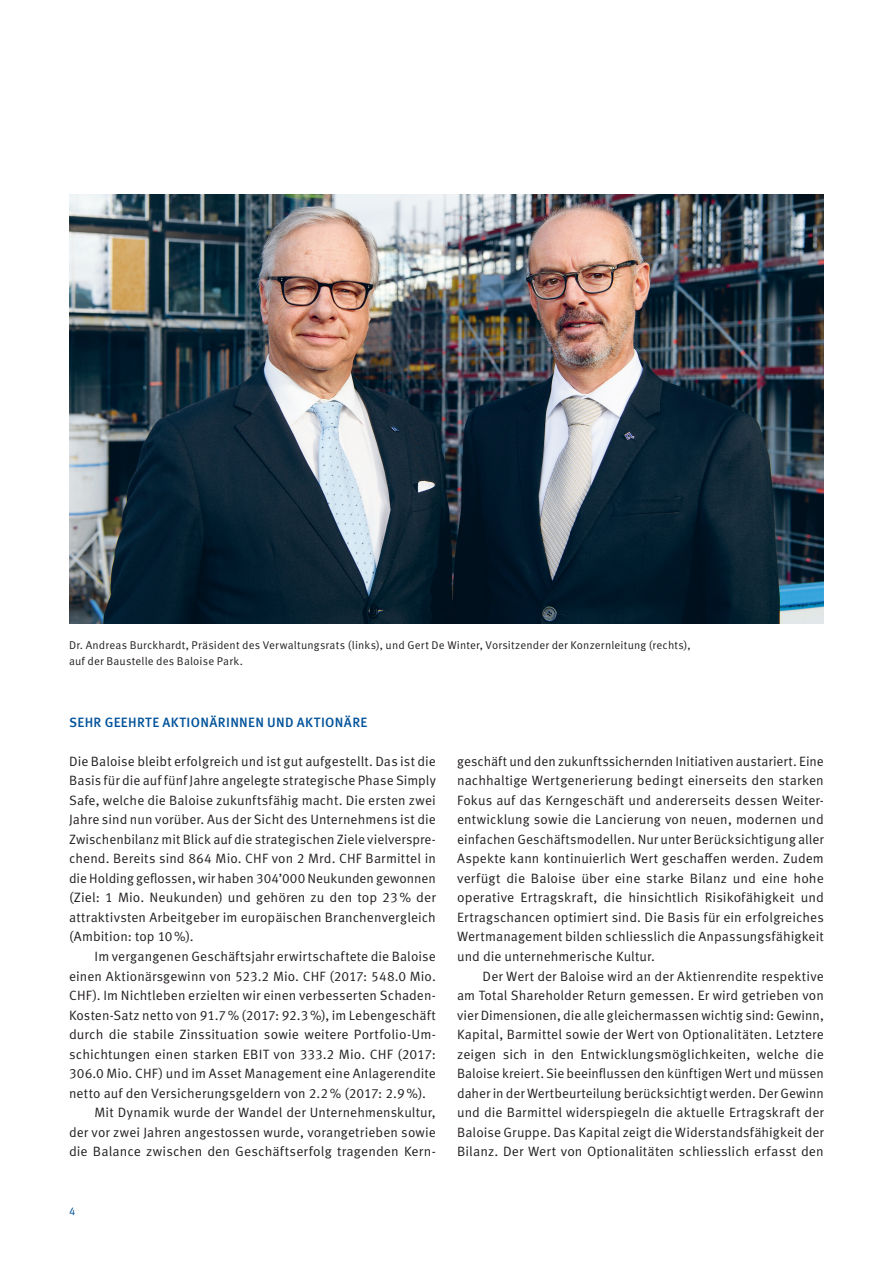
<style>
.page{position:relative;width:893px;height:1263px;background:#fff}
.page>*{position:absolute;margin:0;border:0;box-sizing:border-box;transform-origin:0 0}
._32_Text_mit_Einzug{font:13.5px/19.5px "Meta OT";letter-spacing:.005em;color:#231f20;text-align:justify}
._31_Text{font:13.5px/19.5px "Meta OT";letter-spacing:.005em;color:#231f20;text-align:justify}
._21_Titel_Versal_dun{font:500 13.5px "Meta OT";letter-spacing:.025em;color:#01529a}
._43_01_Bildlegende_l{font:11.25px/16.5px "Meta OT";letter-spacing:.015em;color:#231f20}
.t1{font:11.25px "Meta OT";color:#01529a}
</style>
<div class="page">
<img style="left:69px;top:194px;width:755px;height:429px">
<p class="_43_01_Bildlegende_l" style="left:69px;top:637px;width:623px">Dr. Andreas Burckhardt, Präsident des Verwaltungsrats (links), und Gert De Winter, Vorsitzender der Konzernleitung (rechts), auf der Baustelle des Baloise Park.</p>
<p class="_21_Titel_Versal_dun" style="left:69px;top:714px;width:300px">SEHR GEEHRTE AKTIONÄRINNEN UND AKTIONÄRE</p>
<p class="_31_Text" style="left:69px;top:752px;width:368px">Die Baloise bleibt erfolgreich und ist gut aufgestellt. Das ist die Basis für die auf fünf Jahre angelegte strategische Phase Simply Safe, welche die Baloise zukunftsfähig macht. Die ersten zwei Jahre sind nun vorüber. Aus der Sicht des Unternehmens ist die Zwischenbilanz mit Blick auf die strategischen Ziele vielverspre&shy;chend. Bereits sind 864 Mio. CHF von 2 Mrd. CHF Barmittel in die Holding geflossen, wir haben 304’000 Neukunden gewonnen (Ziel: 1 Mio. Neukunden) und gehören zu den top 23% der attraktivsten Arbeitgeber im europäischen Branchenvergleich (Ambition: top 10%).</p>
<p class="_32_Text_mit_Einzug" style="left:69px;top:947px;width:368px;text-indent:26px">Im vergangenen Geschäftsjahr erwirtschaftete die Baloise einen Aktionärsgewinn von 523.2 Mio. CHF (2017: 548.0 Mio.<br>CHF). Im Nichtleben erzielten wir einen verbesserten Schaden-Kosten-Satz netto von 91.7% (2017: 92.3%), im Lebengeschäft durch die stabile Zinssituation sowie weitere Portfolio-Um&shy;schichtungen einen starken EBIT von 333.2 Mio. CHF (2017:<br>306.0 Mio. CHF) und im Asset Management eine Anlagerendite netto auf den Versicherungsgeldern von 2.2% (2017: 2.9%).</p>
<p class="_32_Text_mit_Einzug" style="left:69px;top:1103px;width:368px;text-indent:26px">Mit Dynamik wurde der Wandel der Unternehmenskultur, der vor zwei Jahren angestossen wurde, vorangetrieben sowie die Balance zwischen den Geschäftserfolg tragenden Kern-</p>
<p class="t1" style="left:69px;top:1204px;width:8px">4</p>
<p class="_32_Text_mit_Einzug" style="left:457px;top:752px;width:368px">geschäft und den zukunftssichernden Initiativen austariert. Eine nachhaltige Wertgenerierung bedingt einerseits den starken Fokus auf das Kerngeschäft und andererseits dessen Weiter&shy;entwicklung sowie die Lancierung von neuen, modernen und einfachen Geschäftsmodellen. Nur unter Berücksichtigung aller Aspekte kann kontinuierlich Wert geschaffen werden. Zudem verfügt die Baloise über eine starke Bilanz und eine hohe operative Ertragskraft, die hinsichtlich Risikofähigkeit und Ertragschancen optimiert sind. Die Basis für ein erfolgreiches Wertmanagement bilden schliesslich die Anpassungsfähigkeit und die unternehmerische Kultur.</p>
<p class="_32_Text_mit_Einzug" style="left:457px;top:966px;width:368px;text-indent:26px">Der Wert der Baloise wird an der Aktienrendite respektive am Total Shareholder Return gemessen. Er wird getrieben von vier Dimensionen, die alle gleichermassen wichtig sind: Gewinn, Kapital, Barmittel sowie der Wert von Optionalitäten. Letztere zeigen sich in den Entwicklungsmöglichkeiten, welche die Baloise kreiert. Sie beeinflussen den künftigen Wert und müssen daher in der Wertbeurteilung berücksichtigt werden. Der Gewinn und die Barmittel widerspiegeln die aktuelle Ertragskraft der Baloise Gruppe. Das Kapital zeigt die Widerstandsfähigkeit der Bilanz. Der Wert von Optionalitäten schliesslich erfasst den</p>
</div>
